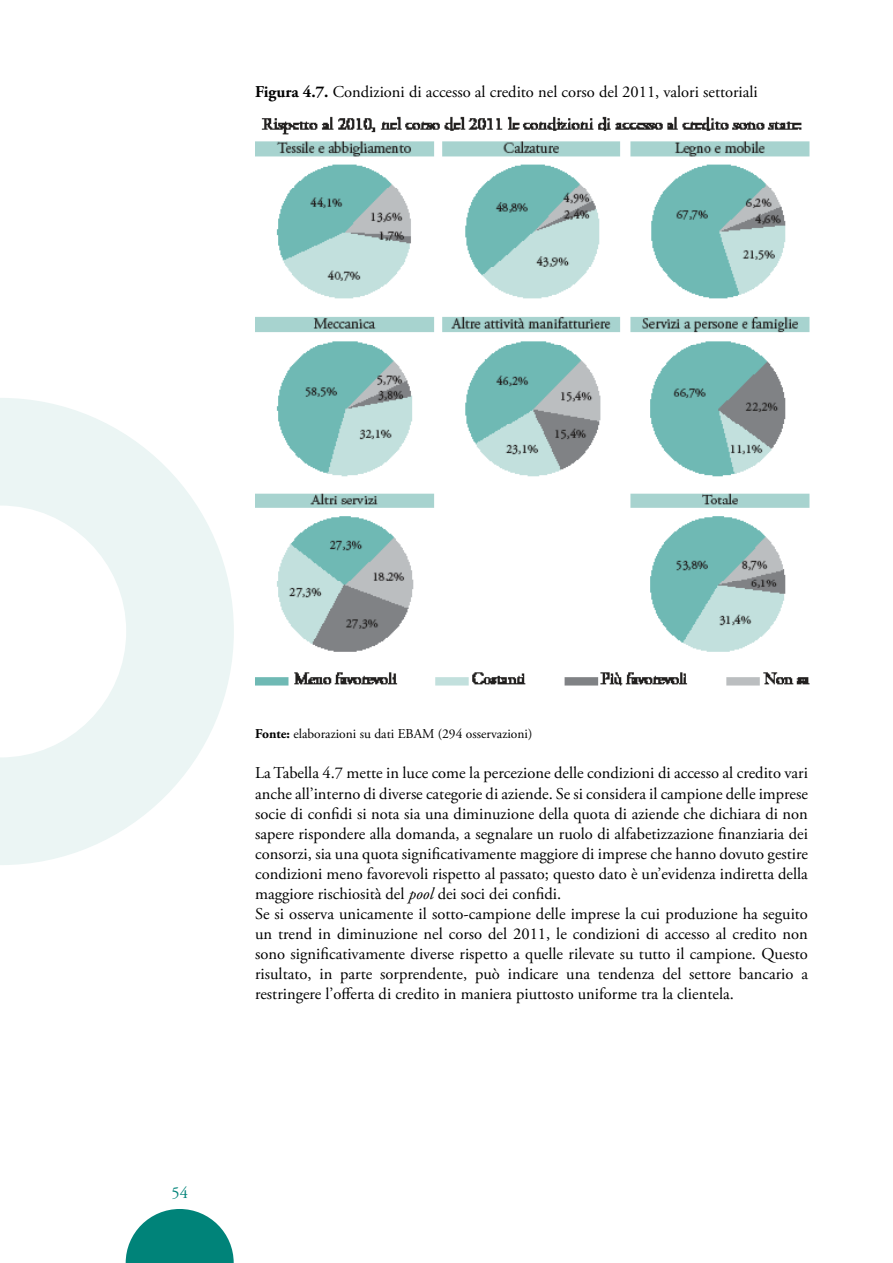
<style>
.page{position:relative;width:893px;height:1263px;background:#fff}
.page>*{position:absolute;margin:0;border:0;box-sizing:border-box;transform-origin:0 0}
.t1{font:16.5px/20.1px "Adobe Garamond Pro";color:#000}
.t2{font:16.5px "Adobe Garamond Pro";color:#008379}
.t3{font:13.5px "Adobe Garamond Pro";color:#000}
.s1{font-weight:700}
.s2{font-style:italic}
</style>
<div class="page">
<svg style="left:0;top:398px;width:234px;height:467px;fill:#ebf5f4"></svg>
<svg style="left:126px;top:1209px;width:108px;height:54px"></svg>
<img style="left:255px;top:116px;width:555px;height:570px">
<p class="t1" style="left:255px;top:82px;width:504px"><span class="s1">Figura 4.7.</span> Condizioni di accesso al credito nel corso del 2011, valori settoriali</p>
<p class="t3" style="left:255px;top:726px;width:279px"><span class="s1">Fonte:</span> elaborazioni su dati EBAM (294 osservazioni)</p>
<p class="t1" style="left:255px;top:764px;width:554px">La Tabella 4.7 mette in luce come la percezione delle condizioni di accesso al credito vari anche all’interno di diverse categorie di aziende. Se si considera il campione delle imprese socie di confidi si nota sia una diminuzione della quota di aziende che dichiara di non sapere rispondere alla domanda, a segnalare un ruolo di alfabetizzazione finanziaria dei consorzi, sia una quota significativamente maggiore di imprese che hanno dovuto gestire condizioni meno favorevoli rispetto al passato; questo dato è un’evidenza indiretta della maggiore rischiosità del <span class="s2">pool</span> dei soci dei confidi.<br>Se si osserva unicamente il sotto-campione delle imprese la cui produzione ha seguito un trend in diminuzione nel corso del 2011, le condizioni di accesso al credito non sono significativamente diverse rispetto a quelle rilevate su tutto il campione. Questo risultato, in parte sorprendente, può indicare una tendenza del settore bancario a restringere l’offerta di credito in maniera piuttosto uniforme tra la clientela.</p>
<p class="t2" style="left:171px;top:1183px;width:18px">54</p>
</div>
